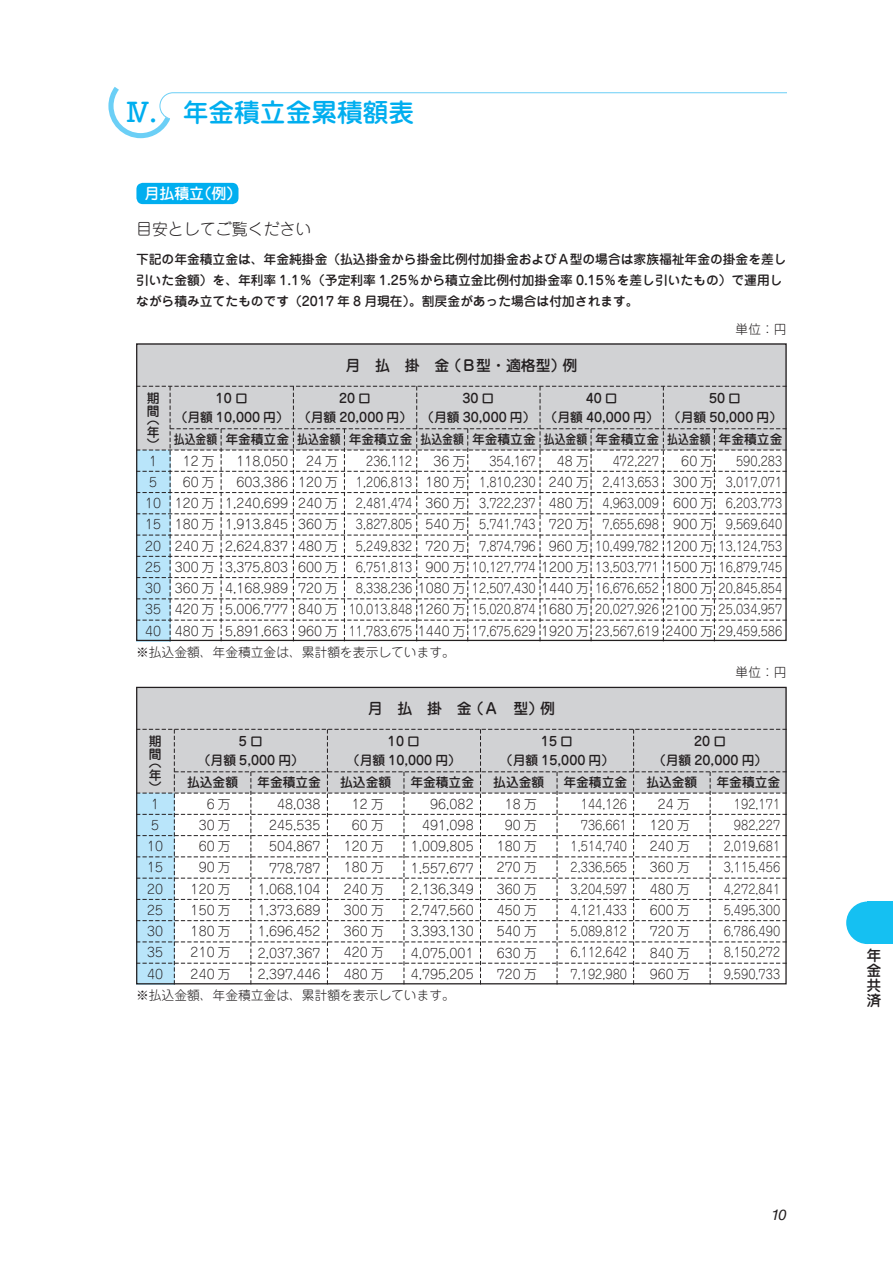
<style>
.page{position:relative;width:893px;height:1263px;background:#fff}
.page>*{position:absolute;margin:0;border:0;box-sizing:border-box;transform-origin:0 0}
.t1{font:25.65px "Jun 34 Pro Medium 90 pv RKSJ H";color:#00aeef}
.t2{font:300 15.9px "Jun 101 Pro";color:#231f20}
.t3{font:500 14.85px/14.9px "Jun 34 Pro";color:#231f20;text-align:justify}
.t4{font:500 14.85px "Jun 34 Pro";color:#fff}
.t5{font:italic 14.85px "Helvetica LT Std";color:#231f20}
.t6{font:300 12.75px/21.3px "Jun 101 Pro";color:#231f20;text-align:right}
.t7{font:300 12.75px/21.3px "Jun 101 Pro";color:#231f20;text-align:justify;scale:.9 1}
.t8{font:500 12.75px/19.2px "Jun 34 Pro";color:#231f20;text-align:center}
.t9{font:500 12.75px "Jun 34 Pro";color:#231f20;scale:.85 1}
</style>
<div class="page">
<div style="left:846px;top:901px;width:43px;height:43px;background:#15c0f2;border-radius:50%"></div>
<div style="left:867px;top:901px;width:26px;height:43px;background:#15c0f2"></div>
<svg style="left:108px;top:87px;width:679px;height:51px"></svg>
<div style="left:136px;top:183px;width:102px;height:21px;background:#00aeef;border-radius:6px"></div>
<div style="left:136px;top:344px;width:651px;height:42px;background:#d1d2d4"></div>
<svg style="left:138px;top:386px;width:647px;height:253px"></svg>
<div style="left:136px;top:687px;width:651px;height:42px;background:#d1d2d4"></div>
<svg style="left:138px;top:729px;width:647px;height:253px"></svg>
<h1 class="t1" style="left:125px;top:92px;width:291px">Ⅳ． 年金積立金累積額表</h1>
<p class="t4" style="left:145px;top:182px;width:98px">月払積立（例）</p>
<p class="t2" style="left:136px;top:216px;width:177px">目安としてご覧ください</p>
<p class="t8" style="left:136px;top:247px;width:652px;line-height:21.3px;text-align:left">下記の年金積立金は、年金純掛金（払込掛金から掛金比例付加掛金およびＡ型の場合は家族福祉年金の掛金を差し引いた金額）を、年利率 1.1％（予定利率 1.25％から積立金比例付加掛金率 0.15％を差し引いたもの）で運用しながら積み立てたものです（2017 年 8 月現在）。割戻金があった場合は付加されます。</p>
<p class="t8" style="left:147px;top:391px;width:13px;line-height:12.8px;text-align:left">期間</p>
<p class="t8" style="left:147px;top:411px;width:14px;line-height:12.8px;text-align:justify">（年）</p>
<p class="t6" style="left:145px;top:448px;width:18px;text-align:center">1<br>5<br>10<br>15<br>20<br>25<br>30<br>35<br>40</p>
<p class="t3" style="left:345px;top:356px;width:234px">月　払　掛　金（Ｂ型・適格型）例</p>
<p class="t6" style="left:736px;top:317px;width:53px">単位：円</p>
<p class="t8" style="left:175px;top:387px;width:116px">10 口<br>（月額 10,000 円）</p>
<p class="t9" style="left:174px;top:429px;width:137px">払込金額 年金積立金</p>
<p class="t6" style="left:175px;top:448px;width:42px">12 万<br>60 万<br>120 万<br>180 万<br>240 万<br>300 万<br>360 万<br>420 万<br>480 万</p>
<p class="t6" style="left:298px;top:449px;width:42px;text-align:justify;text-indent:8px">24 万120 万240 万360 万480 万600 万720 万840 万960 万</p>
<p class="t6" style="left:349px;top:449px;width:118px">36 万<br>180 万<br>360 万<br>540 万<br>720 万<br>900 万<br>8,338,236 1080 万<br>10,013,848 1260 万<br>11,783,675 1440 万</p>
<p class="t6" style="left:472px;top:449px;width:118px">48 万<br>240 万<br>480 万<br>720 万<br>960 万<br>10,127,774 1200 万<br>12,507,430 1440 万<br>15,020,874 1680 万<br>17,675,629 1920 万</p>
<p class="t6" style="left:681px;top:449px;width:34px">60 万</p>
<p class="t8" style="left:298px;top:387px;width:116px">20 口<br>（月額 20,000 円）</p>
<p class="t9" style="left:297px;top:429px;width:137px">払込金額 年金積立金</p>
<p class="t7" style="left:356px;top:448px;width:64px;text-indent:10px">236,112<br>1,206,813<br>2,481,474<br>3,827,805<br>5,249,832<br>6,751,813</p>
<p class="t7" style="left:479px;top:449px;width:64px;text-indent:10px">354,167<br>1,810,230<br>3,722,237<br>5,741,743<br>7,874,796</p>
<p class="t7" style="left:595px;top:449px;width:72px;text-align:right">472,227<br>2,413,653<br>4,963,009<br>7,655,698<br>10,499,782<br>13,503,771<br>16,676,652<br>20,027,926<br>23,567,619</p>
<p class="t7" style="left:726px;top:449px;width:64px;text-indent:10px">590,283<br>3,017,071<br>6,203,773<br>9,569,640</p>
<p class="t8" style="left:421px;top:387px;width:116px">30 口<br>（月額 30,000 円）</p>
<p class="t9" style="left:421px;top:429px;width:137px">払込金額 年金積立金</p>
<p class="t8" style="left:545px;top:387px;width:116px">40 口<br>（月額 40,000 円）</p>
<p class="t9" style="left:544px;top:429px;width:137px">払込金額 年金積立金</p>
<p class="t8" style="left:668px;top:387px;width:116px">50 口<br>（月額 50,000 円）</p>
<p class="t9" style="left:667px;top:429px;width:137px">払込金額 年金積立金</p>
<p class="t6" style="left:225px;top:448px;width:64px">118,050<br>603,386<br>1,240,699<br>1,913,845<br>2,624,837<br>3,375,803<br>4,168,989<br>5,006,777<br>5,891,663</p>
<p class="t6" style="left:673px;top:470px;width:42px">300 万</p>
<p class="t6" style="left:673px;top:491px;width:42px">600 万</p>
<p class="t6" style="left:673px;top:512px;width:42px">900 万</p>
<p class="t6" style="left:665px;top:534px;width:118px">1200 万 13,124,753</p>
<p class="t6" style="left:665px;top:555px;width:118px">1500 万 16,879,745</p>
<p class="t6" style="left:665px;top:576px;width:118px">1800 万 20,845,854</p>
<p class="t6" style="left:665px;top:597px;width:118px">2100 万 25,034,957</p>
<p class="t6" style="left:665px;top:619px;width:118px">2400 万 29,459,586</p>
<p class="t6" style="left:136px;top:640px;width:320px">※払込金額、年金積立金は、累計額を表示しています。</p>
<p class="t3" style="left:368px;top:699px;width:189px">月　払　掛　金（Ａ　型）例</p>
<p class="t6" style="left:736px;top:660px;width:53px">単位：円</p>
<p class="t8" style="left:149px;top:734px;width:13px;line-height:12.8px;text-align:left">期間</p>
<p class="t8" style="left:149px;top:754px;width:14px;line-height:12.8px;text-align:justify">（年）</p>
<p class="t6" style="left:147px;top:792px;width:18px;text-align:center">1<br>5<br>10<br>15<br>20<br>25<br>30<br>35<br>40</p>
<p class="t8" style="left:198px;top:730px;width:108px">5 口<br>（月額 5,000 円）</p>
<p class="t8" style="left:187px;top:772px;width:53px">払込金額</p>
<p class="t8" style="left:257px;top:772px;width:65px">年金積立金</p>
<p class="t8" style="left:347px;top:730px;width:116px">10 口<br>（月額 10,000 円）</p>
<p class="t8" style="left:340px;top:772px;width:53px">払込金額</p>
<p class="t8" style="left:410px;top:772px;width:65px">年金積立金</p>
<p class="t8" style="left:500px;top:730px;width:116px">15 口<br>（月額 15,000 円）</p>
<p class="t8" style="left:493px;top:772px;width:53px">払込金額</p>
<p class="t8" style="left:563px;top:772px;width:65px">年金積立金</p>
<p class="t8" style="left:653px;top:730px;width:116px">20 口<br>（月額 20,000 円）</p>
<p class="t8" style="left:646px;top:772px;width:53px">払込金額</p>
<p class="t8" style="left:716px;top:772px;width:65px">年金積立金</p>
<p class="t6" style="left:258px;top:792px;width:64px">48,038<br>245,535<br>504,867<br>778,787<br>1,068,104<br>1,373,689<br>1,696,452<br>2,037,367<br>2,397,446</p>
<p class="t6" style="left:411px;top:792px;width:64px">96,082<br>491,098<br>1,009,805<br>1,557,677<br>2,136,349<br>2,747,560<br>3,393,130<br>4,075,001<br>4,795,205</p>
<p class="t7" style="left:571px;top:792px;width:64px;text-align:right">144,126<br>736,661<br>1,514,740<br>2,336,565<br>3,204,597<br>4,121,433<br>5,089,812<br>6,112,642<br>7,192,980</p>
<p class="t7" style="left:724px;top:792px;width:64px;text-align:right">192,171<br>982,227<br>2,019,681<br>3,115,456<br>4,272,841<br>5,495,300<br>6,786,490<br>8,150,272<br>9,590,733</p>
<p class="t6" style="left:191px;top:792px;width:42px">6 万<br>30 万<br>60 万<br>90 万<br>120 万<br>150 万<br>180 万<br>210 万<br>240 万</p>
<p class="t6" style="left:344px;top:792px;width:42px">12 万<br>60 万<br>120 万<br>180 万<br>240 万<br>300 万<br>360 万<br>420 万<br>480 万</p>
<p class="t6" style="left:497px;top:792px;width:42px">18 万<br>90 万<br>180 万<br>270 万<br>360 万<br>450 万<br>540 万<br>630 万<br>720 万</p>
<p class="t6" style="left:650px;top:792px;width:42px;text-align:justify;text-indent:8px">24 万120 万240 万360 万480 万600 万720 万840 万960 万</p>
<p class="t6" style="left:136px;top:983px;width:320px">※払込金額、年金積立金は、累計額を表示しています。</p>
<p class="t3" style="left:866px;top:947px;width:16px">年金共済</p>
<p class="t5" style="left:772px;top:1206px;width:17px">10</p>
</div>
